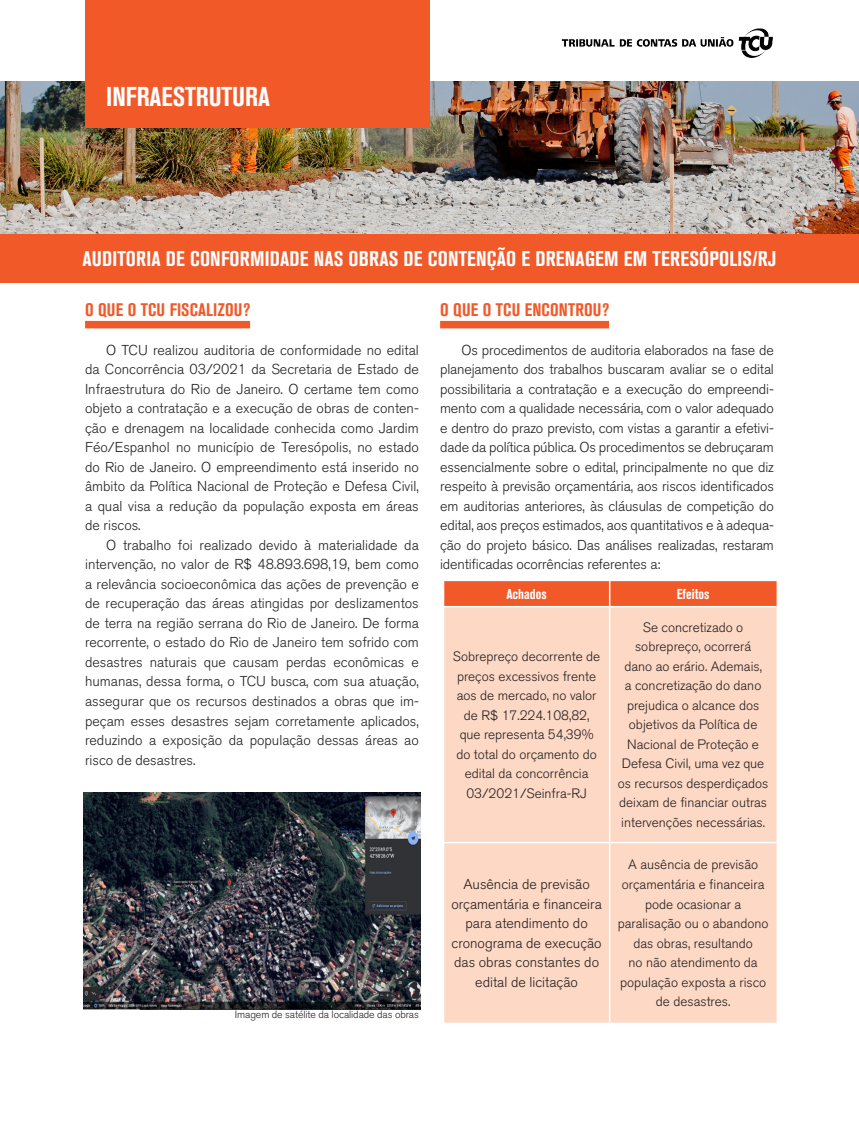
<style>
.page{position:relative;width:859px;height:1132px;background:#fff}
.page>*{position:absolute;margin:0;border:0;box-sizing:border-box;transform-origin:0 0}
.t1{font:27px "Akzidenz Grotesk BQ Bd Cnd Alt";color:#fff}
.TÍTULO_FICHA{font:700 condensed 21px "Akzidenz Grotesk BQ";letter-spacing:.01em;color:#fff}
.INTERTÍTULO_FICHA{font:700 condensed 18px "Akzidenz Grotesk BQ";letter-spacing:.01em;color:#f15929}
.TEXTO_FICHA{font:300 14.25px/19.5px "Akzidenz Grotesk BQ";color:#231f20;text-align:justify}
.TÍTULO_GRÁFICOS_E_T{font:700 condensed 14.25px "Akzidenz Grotesk BQ";color:#fff}
.TEXTO_FICHA-2{font:300 13.5px/19.5px "Akzidenz Grotesk BQ";color:#231f20;text-align:center}
.TEXTO_FICHA-3{font:300 10.5px "Akzidenz Grotesk BQ";letter-spacing:-.01em;color:#231f20}
</style>
<div class="page">
<img style="left:0;top:82px;width:859px;height:152px">
<div style="left:85px;top:0;width:344px;height:128px;background:#f15929"></div>
<img style="left:561px;top:28px;width:212px;height:30px">
<div style="left:85px;top:321px;width:165px;height:7px;background:#f15929"></div>
<img style="left:84px;top:792px;width:336px;height:216px">
<div style="left:440px;top:321px;width:169px;height:7px;background:#f15929"></div>
<div style="left:444px;top:607px;width:333px;height:415px;background:#fdd8c4"></div>
<div style="left:443px;top:581px;width:334px;height:24px;background:#f15929"></div>
<hr style="left:609px;top:607px;width:1px;height:234px;background:#fff">
<hr style="left:443px;top:841px;width:167px;height:2px;background:#fff">
<hr style="left:610px;top:841px;width:167px;height:2px;background:#fff">
<hr style="left:609px;top:843px;width:1px;height:179px;background:#fff">
<div style="left:0;top:234px;width:859px;height:48px;background:#f15929"></div>
<h1 class="t1" style="left:106px;top:81px;width:165px">INFRAESTRUTURA</h1>
<p class="TÍTULO_FICHA" style="left:82px;top:246px;width:695px">AUDITORIA DE CONFORMIDADE NAS OBRAS DE CONTENÇÃO E DRENAGEM EM TERESÓPOLIS/RJ</p>
<p class="INTERTÍTULO_FICHA" style="left:85px;top:299px;width:167px">O QUE O TCU FISCALIZOU?</p>
<p class="TEXTO_FICHA" style="left:85px;top:340px;width:335px;text-indent:21px">O TCU realizou auditoria de conformidade no edital da Concorrência 03/2021 da Secretaria de Estado de Infraestrutura do Rio de Janeiro. O certame tem como objeto a contratação e a execução de obras de conten&shy;ção e drenagem na localidade conhecida como Jardim Féo/Espanhol no município de Teresópolis, no estado do Rio de Janeiro. O empreendimento está inserido no âmbito da Política Nacional de Proteção e Defesa Civil, a qual visa a redução da população exposta em áreas de riscos.</p>
<p class="TEXTO_FICHA" style="left:85px;top:535px;width:335px;text-indent:21px">O trabalho foi realizado devido à materialidade da intervenção, no valor de R$ 48.893.698,19, bem como a relevância socioeconômica das ações de prevenção e de recuperação das áreas atingidas por deslizamentos de terra na região serrana do Rio de Janeiro. De forma recorrente, o estado do Rio de Janeiro tem sofrido com desastres naturais que causam perdas econômicas e humanas, dessa forma, o TCU busca, com sua atuação, assegurar que os recursos destinados a obras que im&shy;peçam esses desastres sejam corretamente aplicados, reduzindo a exposição da população dessas áreas ao risco de desastres.</p>
<p class="TEXTO_FICHA-3" style="left:235px;top:1008px;width:185px">Imagem de satélite da localidade das obras</p>
<p class="INTERTÍTULO_FICHA" style="left:440px;top:299px;width:171px">O QUE O TCU ENCONTROU?</p>
<p class="TEXTO_FICHA" style="left:440px;top:340px;width:335px;text-indent:21px">Os procedimentos de auditoria elaborados na fase de planejamento dos trabalhos buscaram avaliar se o edital possibilitaria a contratação e a execução do empreendi&shy;mento com a qualidade necessária, com o valor adequado e dentro do prazo previsto, com vistas a garantir a efetivi&shy;dade da política pública. Os procedimentos se debruçaram essencialmente sobre o edital, principalmente no que diz respeito à previsão orçamentária, aos riscos identificados em auditorias anteriores, às cláusulas de competição do edital, aos preços estimados, aos quantitativos e à adequa&shy;ção do projeto básico. Das análises realizadas, restaram identificadas ocorrências referentes a:</p>
<p class="TÍTULO_GRÁFICOS_E_T" style="left:506px;top:585px;width:42px">Achados</p>
<p class="TÍTULO_GRÁFICOS_E_T" style="left:677px;top:585px;width:34px">Efeitos</p>
<p class="TEXTO_FICHA-2" style="left:453px;top:646px;width:149px">Sobrepreço decorrente de preços excessivos frente aos de mercado, no valor de R$ 17.224.108,82, que representa 54,39% do total do orçamento do edital da concorrência<br>03/2021/Seinfra-RJ</p>
<p class="TEXTO_FICHA" style="left:451px;top:874px;width:152px;text-align:center">Ausência de previsão orçamentária e financeira para atendimento do cronograma de execução das obras constantes do edital de licitação</p>
<p class="TEXTO_FICHA-2" style="left:618px;top:617px;width:152px">Se concretizado o sobrepreço, ocorrerá<br>dano ao erário. Ademais,<br>a concretização do dano prejudica o alcance dos objetivos da Política de<br>Nacional de Proteção e<br>Defesa Civil, uma vez que os recursos desperdiçados deixam de financiar outras intervenções necessárias.</p>
<p class="TEXTO_FICHA-2" style="left:618px;top:855px;width:152px">A ausência de previsão orçamentária e financeira pode ocasionar a paralisação ou o abandono das obras, resultando<br>no não atendimento da população exposta a risco de desastres.</p>
</div>
